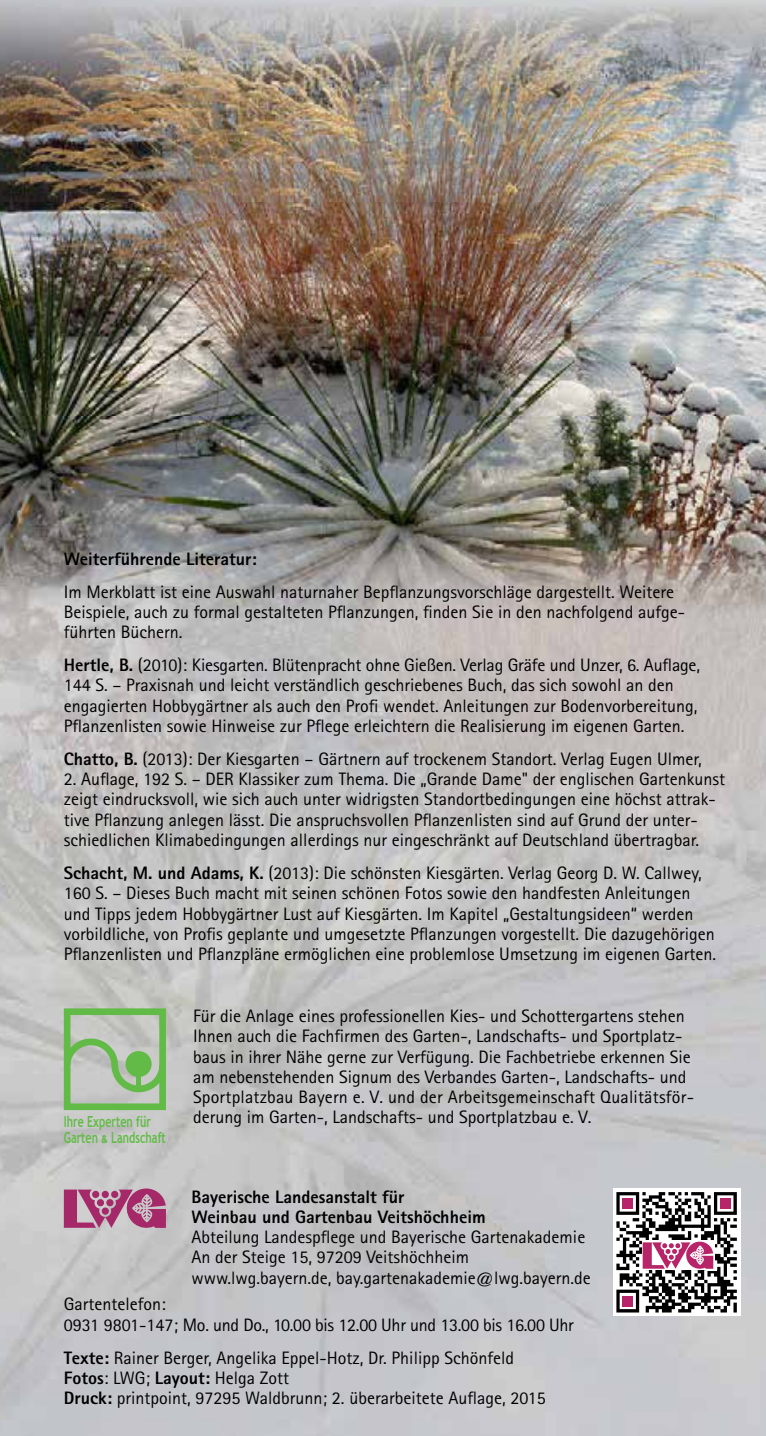
<style>
.page{position:relative;width:766px;height:1436px;background:#fff}
.page>*{position:absolute;margin:0;border:0;box-sizing:border-box;transform-origin:0 0}
.t1{font:18px/20.2px "Rotis Sans Serif";color:#000}
.t2{font:800 18px/20.2px "Rotis Sans Serif";color:#000}
.t3{font:700 15.3px/16.7px "Trebuchet MS";color:#62bb46;scale:.7 1}
.s1{font-weight:800}
.s2{font-family:"Arial";font-weight:900;font-size:10.8px}
</style>
<div class="page">
<img style="left:0;top:0;width:765px;height:417px">
<img style="left:0;top:417px;width:765px;height:1018px">
<svg style="left:64px;top:1188px;width:102px;height:39px;background:#b4688f"></svg>
<svg style="left:106px;top:1198px;width:7px;height:8px"></svg>
<svg style="left:97px;top:1198px;width:7px;height:8px"></svg>
<div style="left:102px;top:1207px;width:7px;height:7px;background:#a52869;border-radius:50%"></div>
<div style="left:102px;top:1190px;width:7px;height:7px;background:#a52869;border-radius:50%"></div>
<div style="left:111px;top:1190px;width:7px;height:7px;background:#a52869;border-radius:50%"></div>
<div style="left:92px;top:1190px;width:7px;height:7px;background:#a52869;border-radius:50%"></div>
<div style="left:612px;top:1188px;width:128px;height:127px;background:#fff"></div>
<svg style="left:616px;top:1192px;width:120px;height:120px"></svg>
<div style="left:622px;top:1198px;width:10px;height:10px;background:#b72467"></div>
<div style="left:622px;top:1295px;width:10px;height:10px;background:#b72467"></div>
<div style="left:720px;top:1198px;width:10px;height:10px;background:#b72467"></div>
<svg style="left:64px;top:1008px;width:102px;height:101px;background:#a0c195"></svg>
<hr style="left:137px;top:1072px;width:4px;height:16px;background:#62bb46">
<p class="t2" style="left:64px;top:548px;width:194px">Weiterführende Literatur:</p>
<p class="t1" style="left:64px;top:581px;width:622px">Im Merkblatt ist eine Auswahl naturnaher Bepflanzungsvorschläge dargestellt. Weitere<br>Beispiele, auch zu formal gestalteten Pflanzungen, finden Sie in den nachfolgend aufge&shy;führten Büchern.</p>
<p class="t1" style="left:64px;top:654px;width:637px"><span class="s1">Hertle, B.</span> (2010): Kiesgarten. Blütenpracht ohne Gießen. Verlag Gräfe und Unzer, 6. Auflage, 144 S. – Praxisnah und leicht verständlich geschriebenes Buch, das sich sowohl an den engagierten Hobbygärtner als auch den Profi wendet. Anleitungen zur Bodenvorbereitung, Pflanzenlisten sowie Hinweise zur Pflege erleichtern die Realisierung im eigenen Garten.</p>
<p class="t1" style="left:64px;top:748px;width:639px"><span class="s1">Chatto, B.</span> (2013): Der Kiesgarten – Gärtnern auf trockenem Standort. Verlag Eugen Ulmer,</p>
<p class="t1" style="left:64px;top:768px;width:662px">2. Auflage, 192 S. – DER Klassiker zum Thema. Die „Grande Dame" der englischen Gartenkunst zeigt eindrucksvoll, wie sich auch unter widrigsten Standortbedingungen eine höchst attrak&shy;tive Pflanzung anlegen lässt. Die anspruchsvollen Pflanzenlisten sind auf Grund der unter&shy;schiedlichen Klimabedingungen allerdings nur eingeschränkt auf Deutschland übertragbar.</p>
<p class="t1" style="left:64px;top:862px;width:653px"><span class="s1">Schacht, M. und Adams, K.</span> (2013): Die schönsten Kiesgärten. Verlag Georg D. W. Callwey, 160 S. – Dieses Buch macht mit seinen schönen Fotos sowie den handfesten Anleitungen und Tipps jedem Hobbygärtner Lust auf Kiesgärten. Im Kapitel „Gestaltungsideen“ werden vorbildliche, von Profis geplante und umgesetzte Pflanzungen vorgestellt. Die dazugehörigen Pflanzen listen und Pflanzpläne ermöglichen eine problemlose Umsetzung im eigenen Garten.</p>
<p class="t3" style="left:64px;top:1112px;width:147px">Ihre Experten für<br>Garten <span class="s2">&amp;</span> Landschaft</p>
<p class="t1" style="left:193px;top:1005px;width:502px">Für die Anlage eines professionellen Kies- und Schottergartens stehen Ihnen auch die Fachfirmen des Garten-, Landschafts- und Sportplatz&shy;baus in ihrer Nähe gerne zur Verfügung. Die Fachbetriebe erkennen Sie am nebenstehenden Signum des Verbandes Garten-, Landschafts- und Sportplatzbau Bayern e. V. und der Arbeitsgemeinschaft Qualitätsför&shy;derung im Garten-, Landschafts- und Sportplatzbau e. V.</p>
<p class="t2" style="left:191px;top:1185px;width:295px">Bayerische Landesanstalt für<br>Weinbau und Gartenbau Veitshöchheim</p>
<p class="t1" style="left:191px;top:1226px;width:400px">Abteilung Landespflege und Bayerische Gartenakademie<br>An der Steige 15, 97209 Veitshöchheim www.lwg.bayern.de, bay.gartenakademie@lwg.bayern.de</p>
<p class="t1" style="left:64px;top:1293px;width:511px">Gartentelefon:<br>0931 9801-147; Mo. und Do., 10.00 bis 12.00 Uhr und 13.00 bis 16.00 Uhr</p>
<p class="t1" style="left:64px;top:1346px;width:483px"><span class="s1">Texte:</span> Rainer Berger, Angelika Eppel-Hotz, Dr. Philipp Schönfeld<br><span class="s1">Fotos</span>: LWG; <span class="s1">Layout:</span> Helga Zott<br><span class="s1">Druck:</span> printpoint, 97295 Waldbrunn; 2. überarbeitete Auflage, 2015</p>
</div>
